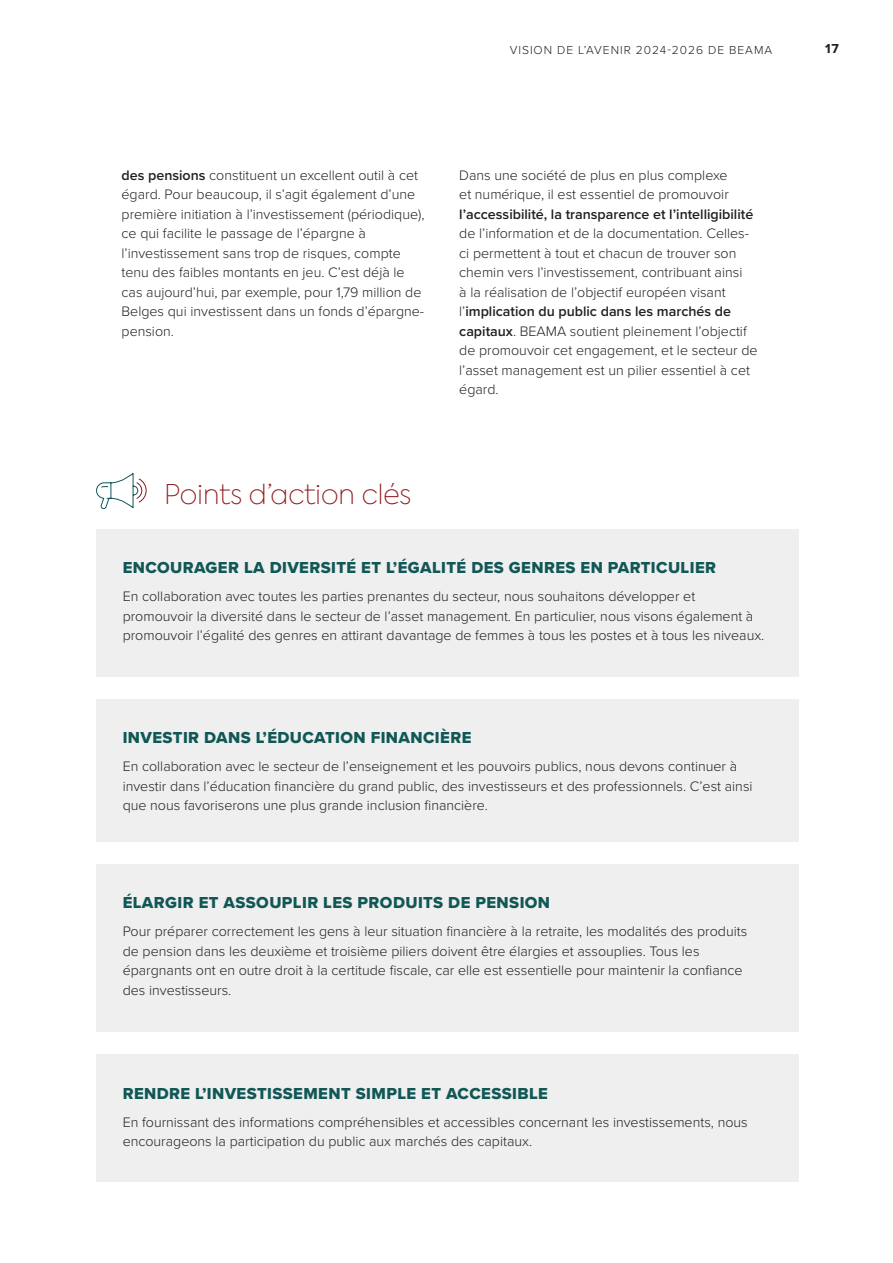
<style>
.page{position:relative;width:893px;height:1263px;background:#fff}
.page>*{position:absolute;margin:0;border:0;box-sizing:border-box;transform-origin:0 0}
.t1{font:100 27px "Axiforma";color:#8d171a}
.Tussentitel{font:16.5px "Proxima Nova Extrabld";letter-spacing:.025em;color:#105756}
.t2{font:300 14.25px/19.5px "Proxima Nova";color:#231f20}
.t3{font:700 13.5px "Proxima Nova";color:#231f20}
.t4{font:300 12px "Proxima Nova";letter-spacing:.08em;color:#231f20}
.s1{font-weight:600}
</style>
<div class="page">
<div style="left:96px;top:529px;width:702px;height:148px;background:#eeefee"></div>
<div style="left:96px;top:699px;width:702px;height:142px;background:#eeefee"></div>
<div style="left:96px;top:864px;width:702px;height:168px;background:#eeefee"></div>
<div style="left:96px;top:1054px;width:702px;height:128px;background:#eeefee"></div>
<svg style="left:96px;top:473px;width:51px;height:36px"></svg>
<p class="t4" style="left:510px;top:41px;width:264px">VISION DE L’AVENIR 2024-2026 DE BEAMA</p>
<p class="t3" style="left:825px;top:41px;width:15px">17</p>
<p class="t2" style="left:122px;top:165px;width:304px"><span class="s1">des pensions</span> constituent un excellent outil à cet égard. Pour beaucoup, il s’agit également d’une première initiation à l’investissement (périodique), ce qui facilite le passage de l’épargne à l’investissement sans trop de risques, compte tenu des faibles montants en jeu. C’est déjà le cas aujourd’hui, par exemple, pour 1,79 million de Belges qui investissent dans un fonds d’épargne&shy;pension.</p>
<p class="t2" style="left:459px;top:165px;width:300px">Dans une société de plus en plus complexe<br>et numérique, il est essentiel de promouvoir <span class="s1">l’accessibilité, la transparence et l’intelligibilité </span>de l’information et de la documentation. Celles&shy;ci permettent à tout et chacun de trouver son chemin vers l’investissement, contribuant ainsi<br>à la réalisation de l’objectif européen visant l’<span class="s1">implication du public dans les marchés de capitaux</span>. BEAMA soutient pleinement l’objectif de promouvoir cet engagement, et le secteur de l’asset management est un pilier essentiel à cet égard.</p>
<p class="t1" style="left:164px;top:477px;width:249px">Points d’action clés</p>
<p class="Tussentitel" style="left:123px;top:556px;width:595px">ENCOURAGER LA DIVERSITÉ ET L’ÉGALITÉ DES GENRES EN PARTICULIER</p>
<p class="t2" style="left:123px;top:586px;width:643px">En collaboration avec toutes les parties prenantes du secteur, nous souhaitons développer et promouvoir la diversité dans le secteur de l’asset management. En particulier, nous visons également à promouvoir l’égalité des genres en attirant davantage de femmes à tous les postes et à tous les niveaux.</p>
<p class="Tussentitel" style="left:123px;top:725px;width:350px">INVESTIR DANS L’ÉDUCATION FINANCIÈRE</p>
<p class="t2" style="left:123px;top:756px;width:631px">En collaboration avec le secteur de l’enseignement et les pouvoirs publics, nous devons continuer à investir dans l’éducation financière du grand public, des investisseurs et des professionnels. C’est ainsi que nous favoriserons une plus grande inclusion financière.</p>
<p class="Tussentitel" style="left:123px;top:890px;width:429px">ÉLARGIR ET ASSOUPLIR LES PRODUITS DE PENSION</p>
<p class="t2" style="left:123px;top:921px;width:626px">Pour préparer correctement les gens à leur situation financière à la retraite, les modalités des produits de pension dans les deuxième et troisième piliers doivent être élargies et assouplies. Tous les épargnants ont en outre droit à la certitude fiscale, car elle est essentielle pour maintenir la confiance des investisseurs.</p>
<p class="Tussentitel" style="left:123px;top:1081px;width:427px">RENDRE L’INVESTISSEMENT SIMPLE ET ACCESSIBLE</p>
<p class="t2" style="left:123px;top:1111px;width:627px">En fournissant des informations compréhensibles et accessibles concernant les investissements, nous encourageons la participation du public aux marchés des capitaux.</p>
</div>
